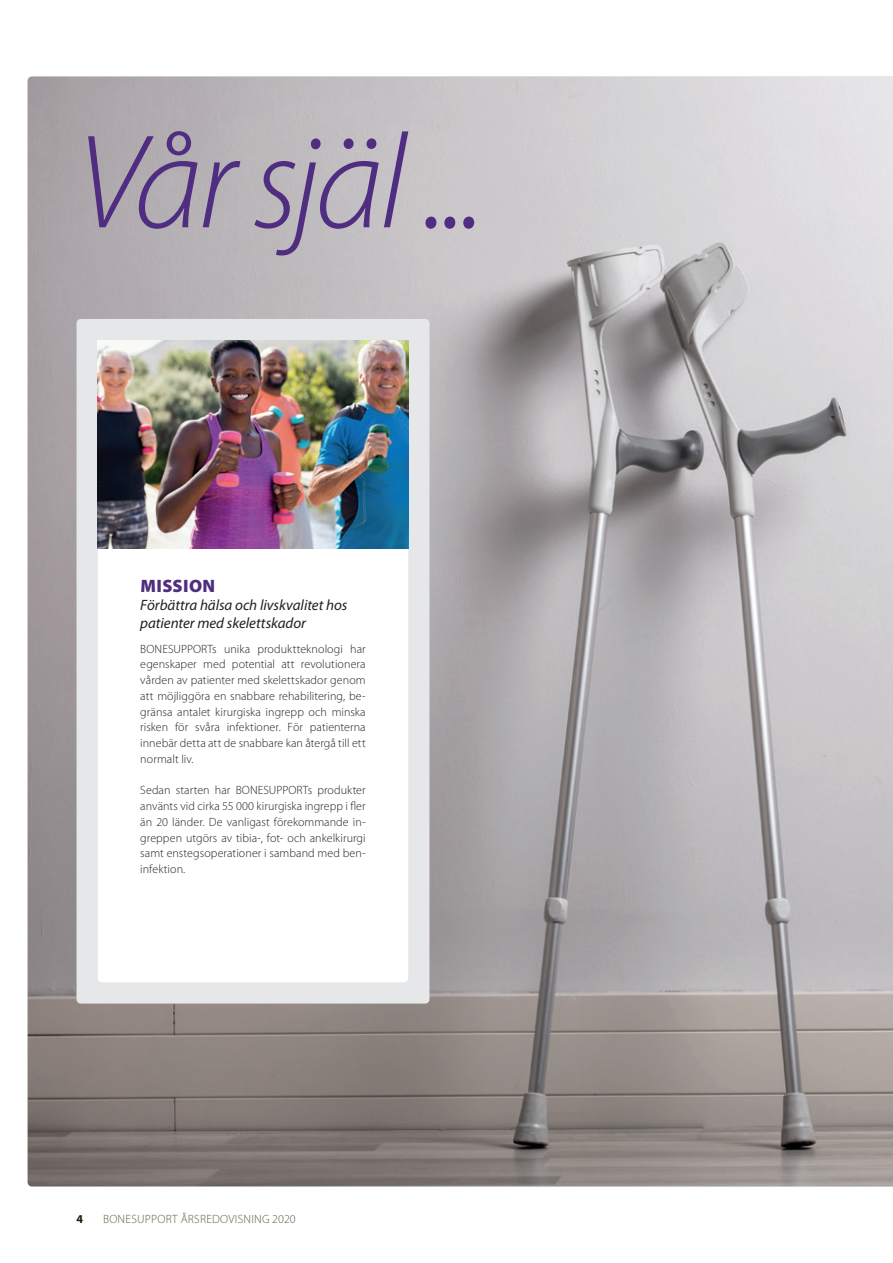
<style>
.page{position:relative;width:893px;height:1263px;background:#fff}
.page>*{position:absolute;margin:0;border:0;box-sizing:border-box;transform-origin:0 0}
.t1{font:italic 300 135px "Myriad Pro";letter-spacing:-.03em;color:#4f2d80}
.t2{font:900 18px "Myriad Pro";letter-spacing:.02em;color:#4f2d7f}
.t3{font:italic 15px/18px "Myriad Pro";color:#231f20}
.t4{font:300 12px/15.8px "Myriad Pro";letter-spacing:.005em;color:#231f20;text-align:justify}
.t5{font:300 12px "Myriad Pro";letter-spacing:.02em;color:#665c44}
.t6{font:700 12px "Myriad Pro";color:#251a05}
</style>
<div class="page">
<img style="left:28px;top:77px;width:788px;height:1109px">
<svg style="left:816px;top:77px;width:77px;height:1109px;background:#c9c6c8"></svg>
<div style="left:77px;top:319px;width:352px;height:684px;background:#e6e7e9;border-radius:4px"></div>
<div style="left:98px;top:340px;width:310px;height:642px;background:#fff;border-radius:4px"></div>
<img style="left:98px;top:340px;width:310px;height:209px">
<h1 class="t1" style="left:77px;top:101px;width:410px">Vår själ ...</h1>
<h2 class="t2" style="left:140px;top:574px;width:76px">MISSION</h2>
<p class="t3" style="left:140px;top:595px;width:209px">Förbättra hälsa och livskvalitet hos patienter med skelettskador</p>
<p class="t4" style="left:140px;top:641px;width:227px">BONESUPPORTs unika produktteknologi har egenskaper med potential att revolutionera vården av patienter med skelettskador genom att möjliggöra en snabbare rehabilitering, be&shy;gränsa antalet kirurgiska ingrepp och minska risken för svåra infektioner. För patienterna innebär detta att de snabbare kan återgå till ett normalt liv.</p>
<p class="t4" style="left:140px;top:782px;width:227px">Sedan starten har BONESUPPORTs produkter använts vid cirka 55 000 kirurgiska ingrepp i fler än 20 länder. De vanligast förekommande in&shy;greppen utgörs av tibia-, fot- och ankelkirurgi samt enstegsoperationer i samband med ben&shy;infektion.</p>
<p class="t6" style="left:77px;top:1211px;width:8px">4</p>
<p class="t5" style="left:103px;top:1212px;width:194px">BONESUPPORT ÅRSREDOVISNING 2020</p>
</div>
